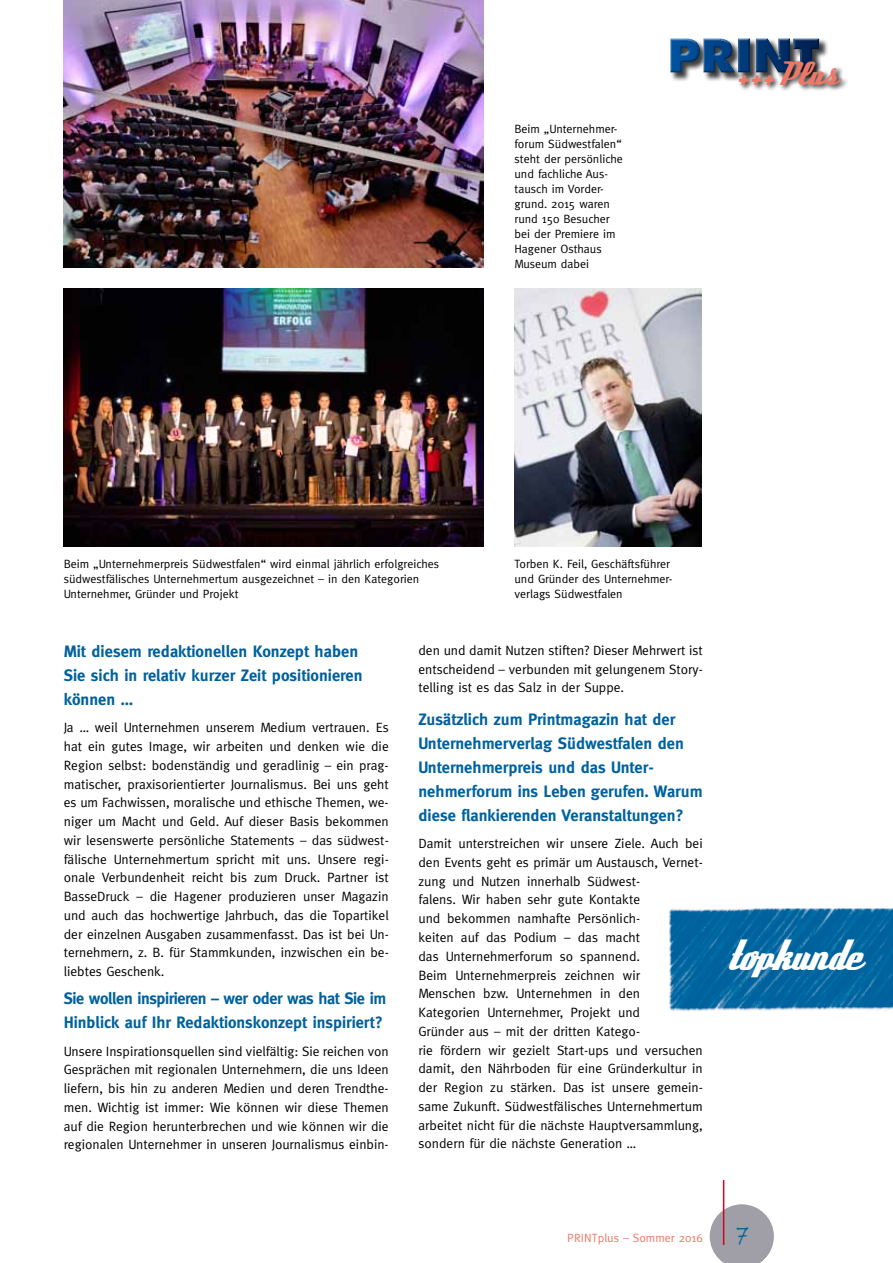
<style>
.page{position:relative;width:893px;height:1263px;background:#fff}
.page>*{position:absolute;margin:0;border:0;box-sizing:border-box;transform-origin:0 0}
.t1{font:46.5px "Deftone Stylus";color:#fff}
.t2{font:36px "Deftone Stylus";color:#ec7867}
.t3{font:30px "Linotype Feltpen";color:#00619c}
.t4{font:700 16.5px/24px "Meta";color:#00619c}
.t5{font:italic 800 15.9px "Futura";color:#ec7867}
.t6{font:13.5px/18.8px "Meta";color:#000;text-align:justify}
.t7{font:12px/15px "Meta";color:#000}
.t8{font:12px "Meta";color:#ec7867}
</style>
<div class="page">
<img style="left:64px;top:0;width:419px;height:268px">
<img style="left:64px;top:288px;width:419px;height:258px">
<img style="left:514px;top:288px;width:188px;height:258px">
<svg style="left:710px;top:1204px;width:64px;height:59px"></svg>
<img style="left:669px;top:908px;width:224px;height:103px">
<div style="left:670px;top:38px;width:158px;height:44px;background:#000;opacity:.75"></div>
<div style="left:668px;top:37px;width:152px;height:36px;background:#000;opacity:.75"></div>
<div style="left:779px;top:59px;width:70px;height:33px;background:#000;opacity:.75"></div>
<div style="left:737px;top:74px;width:44px;height:18px;background:#000;opacity:.75"></div>
<hr style="left:723px;top:1180px;width:1px;height:65px;background:#cd071e">
<p class="t7" style="left:514px;top:121px;width:110px">Beim „Unternehmer&shy;forum Südwestfalen“ steht der persönliche und fachliche Aus&shy;tausch im Vorder&shy;grund. 2015 waren rund 150 Besucher bei der Premiere im<br>Hagener Osthaus<br>Museum dabei</p>
<h2 class="t2" style="left:778px;top:55px;width:58px">Plus</h2>
<p class="t5" style="left:737px;top:69px;width:40px">+++</p>
<p class="t7" style="left:64px;top:556px;width:377px">Beim „Unternehmerpreis Südwestfalen“ wird einmal jährlich erfolgreiches südwestfälisches Unternehmertum ausgezeichnet – in den Kategorien<br>Unternehmer, Gründer und Projekt</p>
<p class="t7" style="left:514px;top:556px;width:159px">Torben K. Feil, Geschäftsführer und Gründer des Unternehmer&shy;verlags Südwestfalen</p>
<p class="t4" style="left:64px;top:639px;width:300px">Mit diesem redaktionellen Konzept haben<br>Sie sich in relativ kurzer Zeit positionieren können …</p>
<p class="t6" style="left:64px;top:718px;width:326px">Ja … weil Unternehmen unserem Medium vertrauen. Es hat ein gutes Image, wir arbeiten und denken wie die Region selbst: bodenständig und geradlinig – ein prag&shy;matischer, praxisorientierter Journalismus. Bei uns geht es um Fachwissen, moralische und ethische Themen, we&shy;niger um Macht und Geld. Auf dieser Basis bekommen wir lesenswerte persönliche Statements – das südwest&shy;fälische Unternehmertum spricht mit uns. Unsere regi&shy;onale Verbundenheit reicht bis zum Druck. Partner ist BasseDruck – die Hagener produzieren unser Magazin und auch das hochwertige Jahrbuch, das die Topartikel der einzelnen Ausgaben zusammenfasst. Das ist bei Un&shy;ternehmern, z. B. für Stammkunden, inzwischen ein be&shy;liebtes Geschenk.</p>
<p class="t4" style="left:64px;top:986px;width:324px">Sie wollen inspirieren – wer oder was hat Sie im<br>Hinblick auf Ihr Redaktionskonzept inspiriert?</p>
<p class="t6" style="left:64px;top:1041px;width:326px">Unsere Inspirationsquellen sind vielfältig: Sie reichen von Gesprächen mit regionalen Unternehmern, die uns Ideen liefern, bis hin zu anderen Medien und deren Trendthe&shy;men. Wichtig ist immer: Wie können wir diese Themen auf die Region herunterbrechen und wie können wir die regionalen Unternehmer in unseren Journalismus einbin-</p>
<p class="t6" style="left:418px;top:641px;width:286px">den und damit Nutzen stiften? Dieser Mehrwert ist entscheidend – verbunden mit gelungenem Story&shy;telling ist es das Salz in der Suppe.</p>
<p class="t4" style="left:418px;top:707px;width:286px">Zusätzlich zum Printmagazin hat der Unternehmerverlag Südwestfalen den Unternehmerpreis und das Unter&shy;nehmerforum ins Leben gerufen. Warum diese flankierenden Veranstaltungen?</p>
<p class="t6" style="left:418px;top:834px;width:286px;text-align:left">Damit unterstreichen wir unsere Ziele. Auch bei den Events geht es primär um Austausch, Vernet&shy;zung und Nutzen innerhalb Südwest-<br>falens. Wir haben sehr gute Kontakte<br>und bekommen namhafte Persönlich-<br>keiten auf das Podium – das macht<br>das Unternehmerforum so spannend.<br>Beim Unternehmerpreis zeichnen wir<br>Menschen bzw. Unternehmen in den Kategorien Unternehmer, Projekt und<br>Gründer aus – mit der dritten Katego-<br>rie fördern wir gezielt Start-ups und versuchen damit, den Nährboden für eine Gründerkultur in der Region zu stärken. Das ist unsere gemein&shy;same Zukunft. Südwestfälisches Unternehmertum arbeitet nicht für die nächste Hauptversammlung, sondern für die nächste Generation …</p>
<h1 class="t1" style="left:726px;top:931px;width:133px">topkunde</h1>
<p class="t8" style="left:567px;top:1230px;width:137px">PRINTplus – Sommer 2016</p>
<h3 class="t3" style="left:736px;top:1215px;width:14px">7</h3>
</div>
